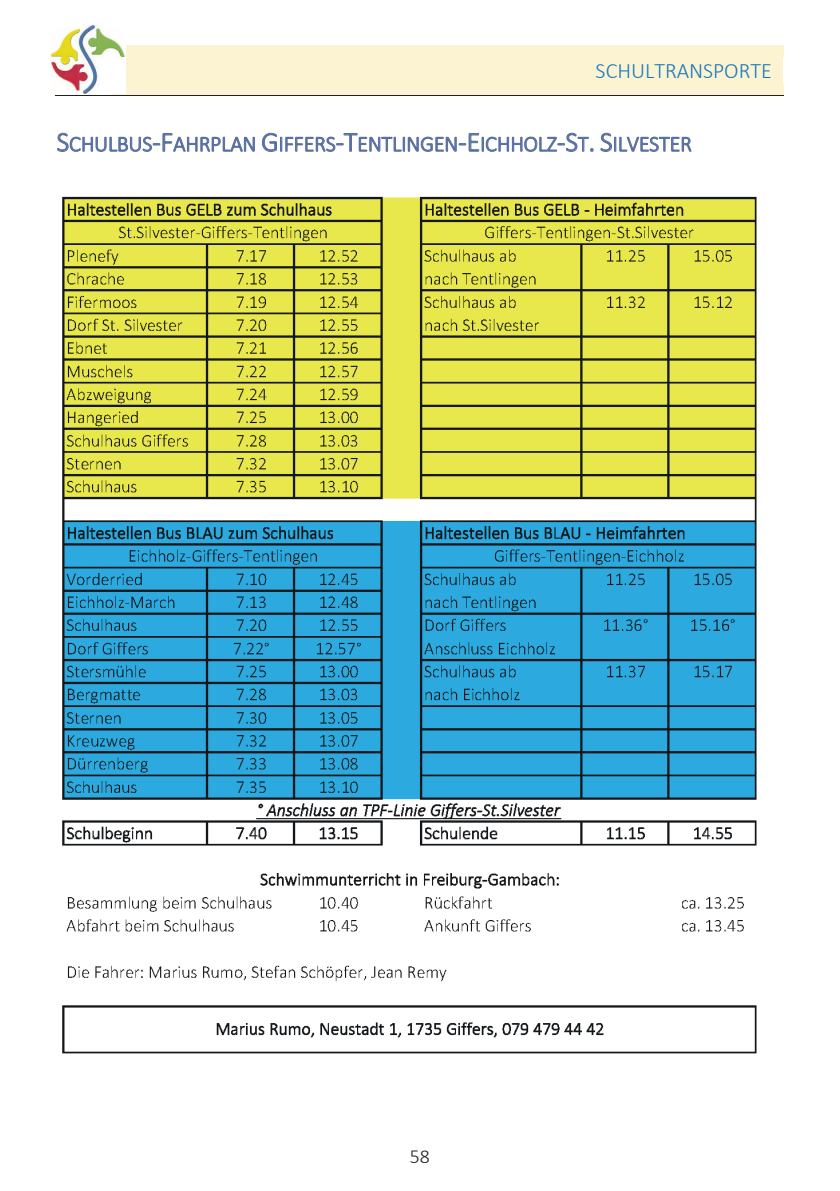
<style>
.page{position:relative;width:840px;height:1191px;background:#fff}
.page>*{position:absolute;margin:0;border:0;box-sizing:border-box;transform-origin:0 0}
.t1{font:300 22px "Calibri";letter-spacing:-.01em;color:#576ea0}
.t2{font:300 22px "Calibri";color:#1978bb}
.t3{font:300 20px "Calibri";color:#231f20}
.s1{font-size:28px}
</style>
<div class="page">
<div style="left:124px;top:57px;width:647px;height:27px;background:#fbf3d2"></div>
<div style="left:112px;top:45px;width:670px;height:12px;background:#fbf3d2"></div>
<hr style="left:55px;top:95px;width:57px;height:1px;background:#231f20">
<div style="left:112px;top:84px;width:670px;height:11px;background:#fbf3d2"></div>
<hr style="left:112px;top:95px;width:670px;height:1px;background:#231f20">
<img style="left:50px;top:24px;width:75px;height:70px">
<img style="left:62px;top:196px;width:695px;height:858px">
<p class="t2" style="left:595px;top:57px;width:178px">SCHULTRANSPORTE</p>
<p class="t1" style="left:57px;top:130px;width:636px"><span class="s1">S</span>CHULBUS<span class="s1">-F</span>AHRPLAN <span class="s1">G</span>IFFERS<span class="s1">-T</span>ENTLINGEN<span class="s1">-E</span>ICHHOLZ<span class="s1">-S</span>T<span class="s1">. S</span>ILVESTER</p>
<p class="t3" style="left:409px;top:1144px;width:22px">58</p>
</div>
